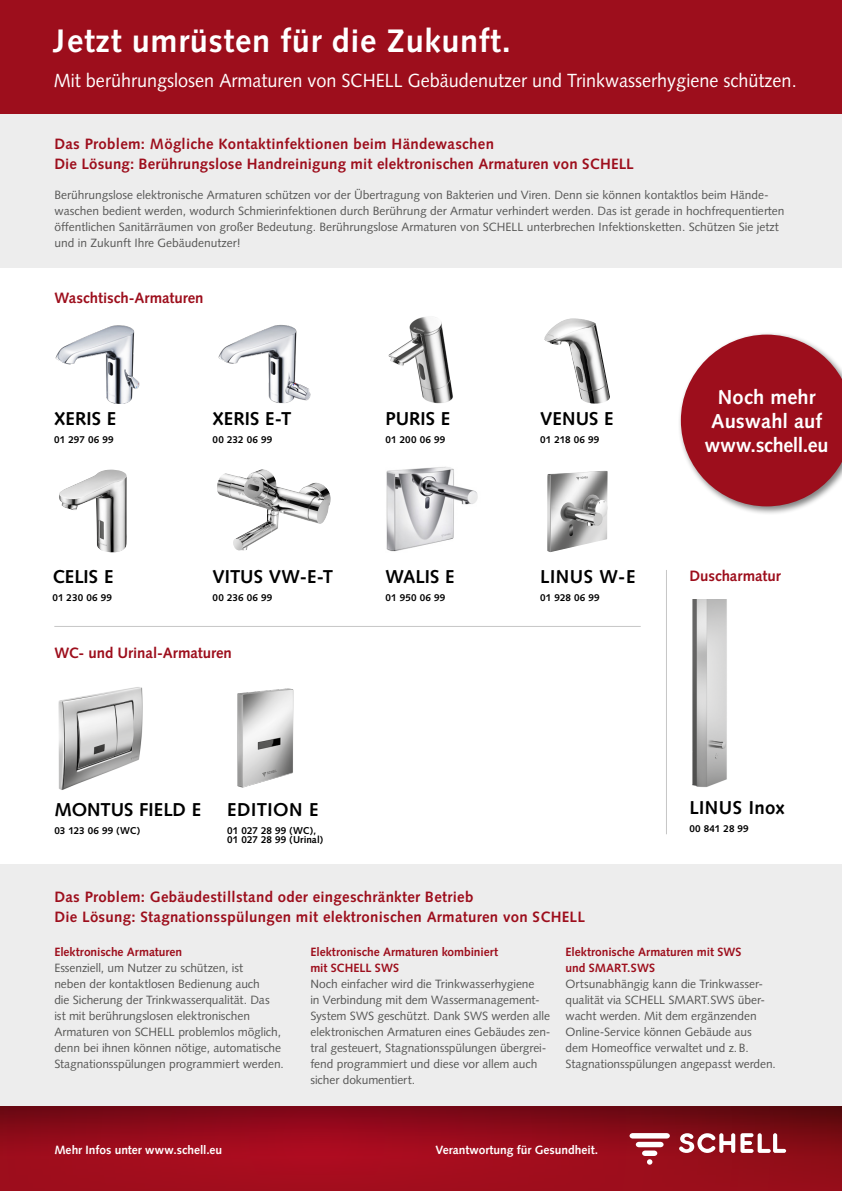
<style>
.page{position:relative;width:842px;height:1191px;background:#fff}
.page>*{position:absolute;margin:0;border:0;box-sizing:border-box;transform-origin:0 0}
.t1{font:700 32.5px "Syntax";letter-spacing:.02em;color:#fff}
.t2{font:700 20.2px/24.2px "Syntax";letter-spacing:.005em;color:#fff;text-align:center}
.t3{font:19px "Syntax";color:#fff;scale:.95 1}
.t4{font:700 18.6px "Syntax";letter-spacing:.01em;color:#000}
.t5{font:700 15px/20px "Syntax";letter-spacing:.02em;color:#9d0e1c}
.t6{font:700 15px "Syntax";letter-spacing:-.005em;color:#9d0e1c}
.t7{font:700 15px "Syntax";color:#9d0e1c}
.t8{font:12px/16px "Syntax";letter-spacing:-.005em;color:#575756}
.t9{font:700 12px/16px "Syntax";color:#9d0e1c}
.t10{font:700 12px "Syntax";color:#fff}
.t11{font:700 9.9px/9px "Syntax";letter-spacing:.01em;color:#000}
</style>
<div class="page">
<svg style="left:0;top:1106px;width:842px;height:7px;background:#6f0814"></svg>
<svg style="left:0;top:1113px;width:842px;height:78px;background:#960b1a"></svg>
<div style="left:0;top:0;width:842px;height:114px;background:#9d0e1c"></div>
<svg style="left:629px;top:1133px;width:41px;height:31px"></svg>
<svg style="left:679px;top:1133px;width:107px;height:20px"></svg>
<div style="left:0;top:865px;width:842px;height:241px;background:#ededed"></div>
<div style="left:0;top:115px;width:842px;height:153px;background:#ededed"></div>
<img style="left:55px;top:325px;width:85px;height:78px">
<img style="left:218px;top:325px;width:93px;height:78px">
<img style="left:544px;top:318px;width:66px;height:85px">
<img style="left:59px;top:469px;width:68px;height:83px">
<img style="left:388px;top:317px;width:65px;height:86px">
<img style="left:386px;top:466px;width:92px;height:86px">
<img style="left:217px;top:469px;width:114px;height:82px">
<img style="left:237px;top:688px;width:57px;height:100px">
<img style="left:58px;top:687px;width:85px;height:103px">
<img style="left:547px;top:470px;width:61px;height:82px">
<img style="left:692px;top:600px;width:35px;height:187px">
<hr style="left:54px;top:626px;width:587px;height:1px;background:#c6c6c6">
<hr style="left:666px;top:570px;width:1px;height:264px;background:#c6c6c6">
<div style="left:678px;top:331px;width:164px;height:184px;background:#000;opacity:.5"></div>
<svg style="left:681px;top:334px;width:161px;height:172px;background:#ac3843"></svg>
<h1 class="t1" style="left:54px;top:23px;width:458px">Jetzt umrüsten für die Zukunft.</h1>
<h3 class="t3" style="left:54px;top:69px;width:783px">Mit berührungslosen Armaturen von SCHELL Gebäudenutzer und Trinkwasserhygiene schützen.</h3>
<p class="t5" style="left:54px;top:134px;width:581px">Das Problem: Mögliche Kontaktinfektionen beim Händewaschen<br>Die Lösung: Berührungslose Handreinigung mit elektronischen Armaturen von SCHELL</p>
<p class="t8" style="left:54px;top:187px;width:732px">Berührungslose elektronische Armaturen schützen vor der Übertragung von Bakterien und Viren. Denn sie können kontaktlos beim Hände&shy;waschen bedient werden, wodurch Schmierinfektionen durch Berührung der Armatur verhindert werden. Das ist gerade in hochfrequentierten öffentlichen Sanitärräumen von großer Bedeutung. Berührungslose Armaturen von SCHELL unterbrechen Infektionsketten. Schützen Sie jetzt und in Zukunft Ihre Gebäudenutzer!</p>
<p class="t7" style="left:54px;top:289px;width:151px">Waschtisch-Armaturen</p>
<h3 class="t4" style="left:54px;top:408px;width:63px">XERIS E</h3>
<p class="t11" style="left:54px;top:435px;width:61px">01 297 06 99</p>
<h3 class="t4" style="left:213px;top:408px;width:80px">XERIS E-T</h3>
<p class="t11" style="left:213px;top:435px;width:61px">00 232 06 99</p>
<h3 class="t4" style="left:52px;top:566px;width:62px">CELIS E</h3>
<p class="t11" style="left:52px;top:593px;width:61px">01 230 06 99</p>
<h3 class="t4" style="left:213px;top:566px;width:122px">VITUS VW-E-T</h3>
<p class="t11" style="left:213px;top:593px;width:61px">00 236 06 99</p>
<p class="t6" style="left:54px;top:644px;width:179px">WC- und Urinal-Armaturen</p>
<h3 class="t4" style="left:386px;top:408px;width:66px">PURIS E</h3>
<p class="t11" style="left:386px;top:435px;width:61px">01 200 06 99</p>
<h3 class="t4" style="left:386px;top:566px;width:70px">WALIS E</h3>
<p class="t11" style="left:386px;top:593px;width:61px">01 950 06 99</p>
<h3 class="t4" style="left:540px;top:408px;width:75px">VENUS E</h3>
<p class="t11" style="left:540px;top:435px;width:61px">01 218 06 99</p>
<h3 class="t4" style="left:540px;top:566px;width:97px">LINUS W-E</h3>
<p class="t11" style="left:540px;top:593px;width:61px">01 928 06 99</p>
<h2 class="t2" style="left:705px;top:385px;width:125px">Noch mehr<br>Auswahl auf www.schell.eu</h2>
<p class="t6" style="left:689px;top:567px;width:93px">Duscharmatur</p>
<h3 class="t4" style="left:54px;top:799px;width:148px">MONTUS FIELD E</h3>
<p class="t11" style="left:54px;top:826px;width:87px">03 123 06 99 (WC)</p>
<h3 class="t4" style="left:227px;top:799px;width:93px">EDITION E</h3>
<p class="t11" style="left:227px;top:826px;width:97px">01 027 28 99 (WC),<br>01 027 28 99 (Urinal)</p>
<p class="t5" style="left:54px;top:886px;width:532px">Das Problem: Gebäudestillstand oder eingeschränkter Betrieb<br>Die Lösung: Stagnationsspülungen mit elektronischen Armaturen von SCHELL</p>
<h3 class="t4" style="left:689px;top:797px;width:97px">LINUS Inox</h3>
<p class="t11" style="left:689px;top:824px;width:61px">00 841 28 99</p>
<p class="t9" style="left:54px;top:944px;width:129px">Elektronische Armaturen</p>
<p class="t8" style="left:54px;top:960px;width:231px">Essenziell, um Nutzer zu schützen, ist<br>neben der kontaktlosen Bedienung auch<br>die Sicherung der Trinkwasserqualität. Das ist mit berührungslosen elektronischen Armaturen von SCHELL problemlos möglich, denn bei ihnen können nötige, automatische Stagnationsspülungen programmiert werden.</p>
<p class="t9" style="left:310px;top:944px;width:189px">Elektronische Armaturen kombiniert mit SCHELL SWS</p>
<p class="t8" style="left:310px;top:976px;width:242px">Noch einfacher wird die Trinkwasserhygiene<br>in Verbindung mit dem Wassermanagement-System SWS geschützt. Dank SWS werden alle elektronischen Armaturen eines Gebäudes zen&shy;tral gesteuert, Stagnationsspülungen übergrei&shy;fend programmiert und diese vor allem auch sicher dokumentiert.</p>
<p class="t9" style="left:566px;top:944px;width:177px">Elektronische Armaturen mit SWS und SMART.SWS</p>
<p class="t8" style="left:566px;top:976px;width:212px">Ortsunabhängig kann die Trinkwasser&shy;qualität via SCHELL SMART.SWS über&shy;wacht werden. Mit dem ergänzenden Online-Service können Gebäude aus dem Homeoffice verwaltet und z.B.<br>Stagnationsspülungen angepasst werden.</p>
<p class="t10" style="left:54px;top:1143px;width:169px">Mehr Infos unter www.schell.eu</p>
<p class="t10" style="left:435px;top:1143px;width:164px">Verantwortung für Gesundheit.</p>
</div>
